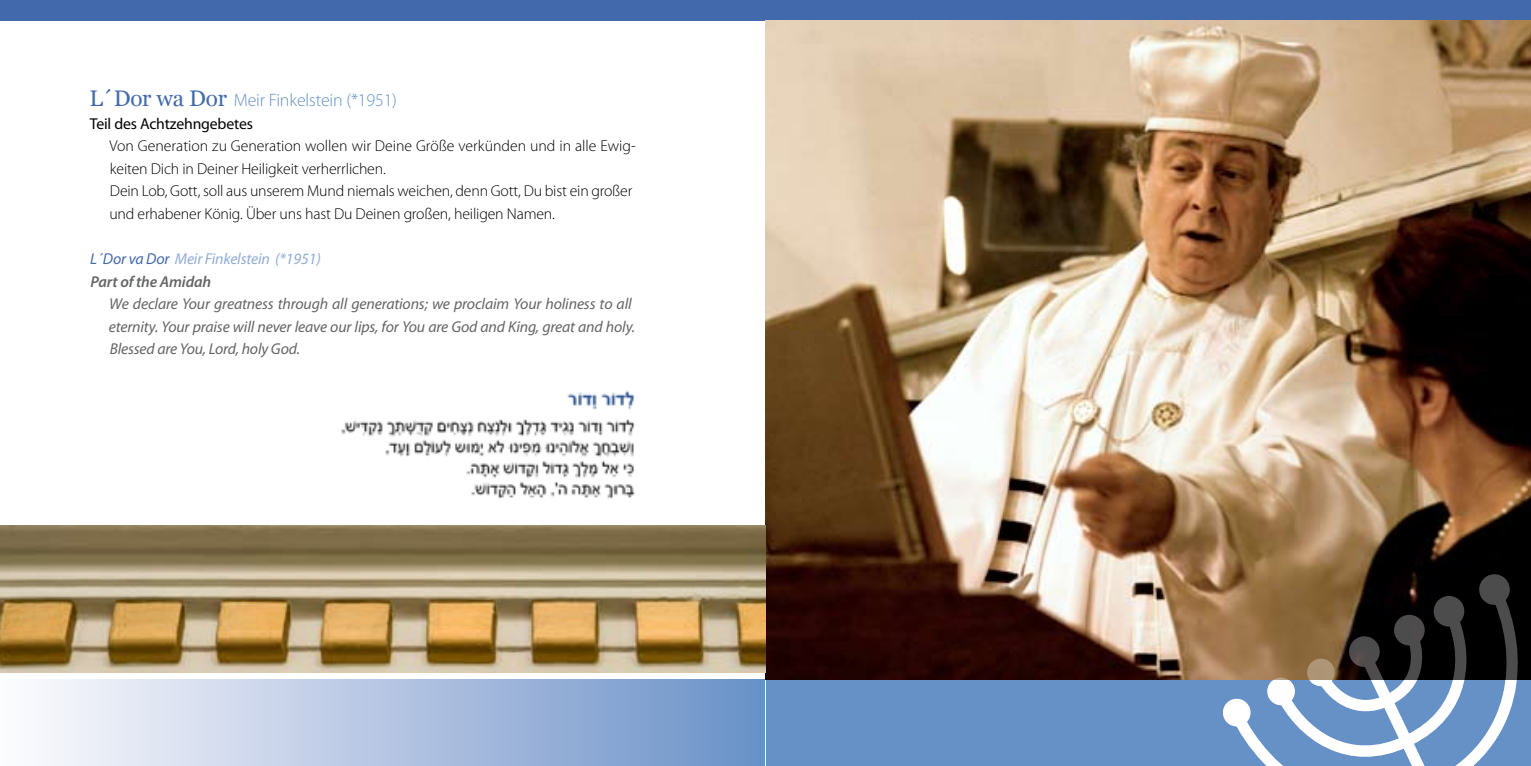
<style>
.page{position:relative;width:1531px;height:766px;background:#fff}
.page>*{position:absolute;margin:0;border:0;box-sizing:border-box;transform-origin:0 0}
.t1{font:300 18px "Myriad Pro";letter-spacing:-.01em;color:#6691c7}
.t2{font:300 15.75px/22.5px "Myriad Pro";letter-spacing:-.01em;color:#000}
.t3{font:italic 15.75px/22.5px "Myriad Pro";letter-spacing:-.01em;color:#646567}
.t4{font:italic 15.75px/22.5px "Myriad Pro";letter-spacing:-.01em;color:#91abd5}
.t5{font:15.75px "Myriad Pro";letter-spacing:-.01em;color:#000}
.s1{font-family:"Georgia";font-weight:400;font-size:22.5px;color:#4269ac}
.s2{color:#4269ac}
.s3{font-weight:600;color:#646567}
</style>
<div class="page">
<div style="left:0;top:679px;width:764px;height:86px;background:linear-gradient(to right,#fffcfe,#6b91c8)"></div>
<div style="left:0;top:0;width:765px;height:21px;background:#4269ac"></div>
<div style="left:766px;top:679px;width:765px;height:86px;background:#6691c7"></div>
<div style="left:765px;top:0;width:766px;height:21px;background:#4269ac"></div>
<img style="left:765px;top:21px;width:766px;height:658px">
<svg style="left:1221px;top:572px;width:309px;height:193px"></svg>
<img style="left:341px;top:390px;width:294px;height:109px">
<img style="left:0;top:525px;width:765px;height:147px">
<p class="t1" style="left:89px;top:90px;width:309px"><span class="s1">L´Dor wa Dor</span> Meir Finkelstein (*1951)</p>
<p class="t5" style="left:90px;top:114px;width:165px">Teil des Achtzehngebetes</p>
<p class="t2" style="left:109px;top:135px;width:528px">Von Generation zu Generation wollen wir Deine Größe verkünden und in alle Ewig&shy;keiten Dich in Deiner Heiligkeit verherrlichen.<br>Dein Lob, Gott, soll aus unserem Mund niemals weichen, denn Gott, Du bist ein großer und erhabener König. Über uns hast Du Deinen großen, heiligen Namen.</p>
<p class="t4" style="left:90px;top:247px;width:232px"><span class="s2">L´Dor va Dor</span> Meir Finkelstein (*1951)<br><span class="s3">Part of the Amidah</span></p>
<p class="t3" style="left:109px;top:292px;width:528px">We declare Your greatness through all generations; we proclaim Your holiness to all eternity. Your praise will never leave our lips, for You are God and King, great and holy.<br>Blessed are You, Lord, holy God.</p>
</div>
